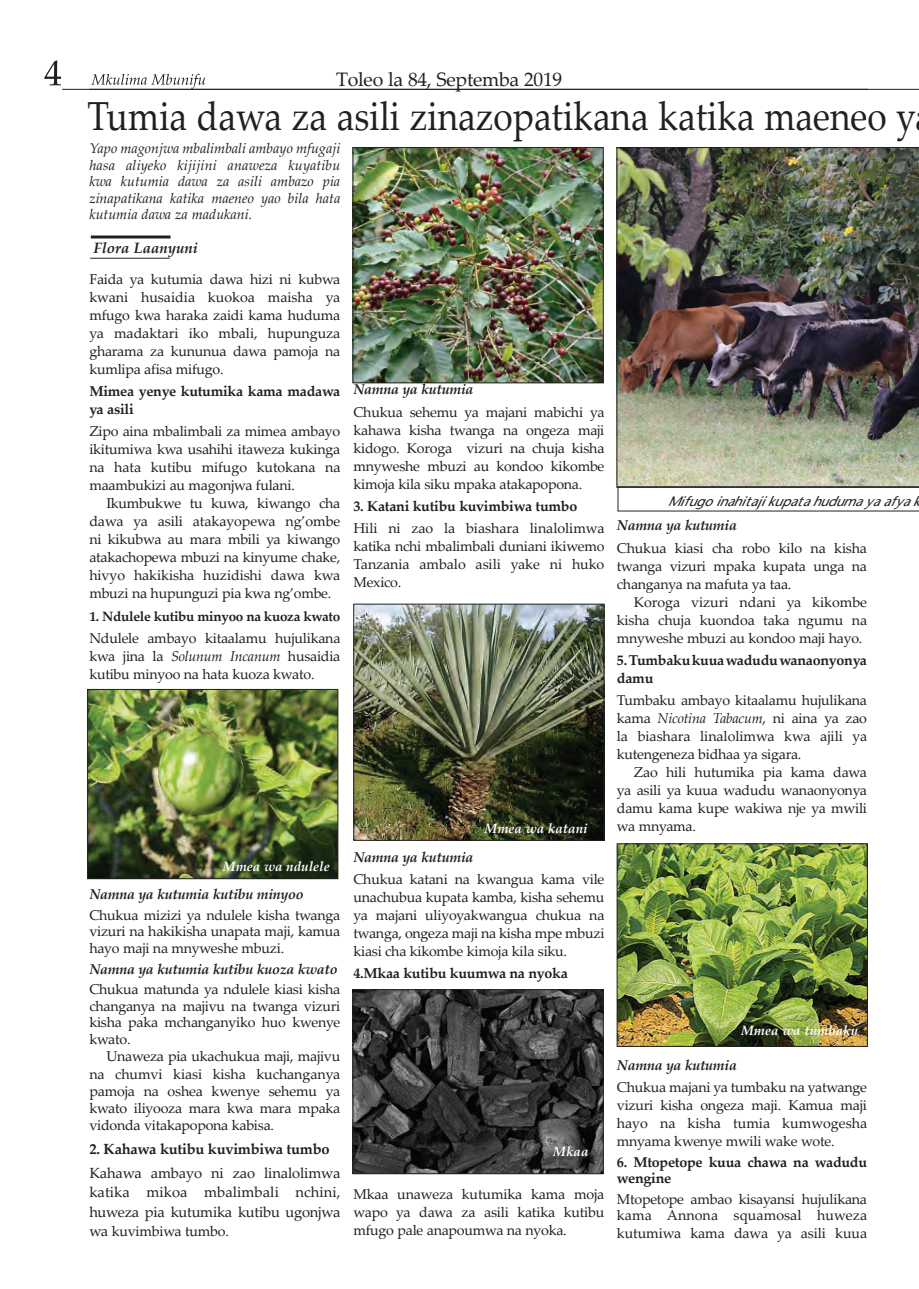
<style>
.page{position:relative;width:919px;height:1289px;background:#fff}
.page>*{position:absolute;margin:0;border:0;box-sizing:border-box;transform-origin:0 0}
.t1{font:40.5px "Palatino Linotype";color:#231f20;scale:.87 1}
.t2{font:19.5px "Palatino Linotype";letter-spacing:-.015em;color:#231f20}
.t3{font:italic 700 15px "Palatino Linotype";color:#231f20}
.t4{font:14.7px/19.5px "Palatino Linotype";letter-spacing:-.02em;color:#231f20;text-align:justify}
.t5{font:700 14.7px "Palatino Linotype";letter-spacing:-.02em;color:#231f20}
.t6{font:14.25px/18px "Palatino Linotype";letter-spacing:-.02em;color:#231f20;text-align:justify}
.t7{font:700 14.25px/18px "Palatino Linotype";letter-spacing:-.02em;color:#231f20}
.t8{font:italic 14.25px/16.5px "Palatino Linotype";color:#231f20;text-align:justify}
.t9{font:italic 700 14.25px "Palatino Linotype";letter-spacing:-.02em;color:#231f20}
.t10{font:italic 700 13.5px "Palatino Linotype";color:#fff}
.t11{font:700 13.5px "Palatino Linotype";letter-spacing:-.02em;color:#231f20}
.t12{font:italic 500 13.05px "Stone Sans";color:#231f20}
.s1{font-style:italic}
.s2{font-size:14.7px}
</style>
<div class="page">
<svg style="left:44px;top:60px;width:17px;height:25px"></svg>
<svg style="left:91px;top:74px;width:114px;height:15px"></svg>
<hr style="left:62px;top:89px;width:856px;height:1px;background:#231f20">
<hr style="left:91px;top:235px;width:79px;height:3px;background:#231f20">
<hr style="left:90px;top:258px;width:80px;height:1px;background:#231f20">
<img style="left:616px;top:147px;width:302px;height:340px">
<svg style="left:617px;top:486px;width:301px;height:25px"></svg>
<img style="left:89px;top:691px;width:247px;height:185px">
<div style="left:87px;top:689px;width:251px;height:189px;border:1px solid #231f20"></div>
<img style="left:355px;top:149px;width:246px;height:232px">
<div style="left:353px;top:147px;width:250px;height:236px;border:1px solid #231f20"></div>
<img style="left:355px;top:606px;width:247px;height:232px">
<div style="left:353px;top:604px;width:251px;height:236px;border:1px solid #231f20"></div>
<img style="left:355px;top:991px;width:246px;height:180px">
<div style="left:353px;top:989px;width:250px;height:184px;border:1px solid #231f20"></div>
<img style="left:619px;top:845px;width:246px;height:199px">
<div style="left:617px;top:843px;width:250px;height:203px;border:1px solid #231f20"></div>
<h2 class="t2" style="left:336px;top:65px;width:227px">Toleo la 84, Septemba 2019</h2>
<h1 class="t1" style="left:88px;top:87px;width:953px">Tumia dawa za asili zinazopatikana katika maeneo y</h1>
<p class="t8" style="left:89px;top:140px;width:252px">Yapo magonjwa mbalimbali ambayo mfugaji hasa aliyeko kijijini anaweza kuyatibu kwa kutumia dawa za asili ambazo pia zinapatikana katika maeneo yao bila hata kutumia dawa za madukani.</p>
<p class="t3" style="left:93px;top:237px;width:106px">Flora Laanyuni</p>
<p class="t6" style="left:89px;top:269px;width:252px">Faida ya kutumia dawa hizi ni kubwa kwani husaidia kuokoa maisha ya mfugo kwa haraka zaidi kama huduma ya madaktari iko mbali, hupunguza gharama za kununua dawa pamoja na kumlipa afisa mifugo.</p>
<p class="t7" style="left:89px;top:381px;width:252px">Mimea yenye kutumika kama madawa ya asili</p>
<p class="t6" style="left:89px;top:422px;width:252px">Zipo aina mbalimbali za mimea ambayo ikitumiwa kwa usahihi itaweza kukinga na hata kutibu mifugo kutokana na maambukizi au magonjwa fulani.</p>
<p class="t6" style="left:89px;top:494px;width:252px;text-indent:17px">Ikumbukwe tu kuwa, kiwango cha dawa ya asili atakayopewa ng’ombe ni kikubwa au mara mbili ya kiwango atakachopewa mbuzi na kinyume chake, hivyo hakikisha huzidishi dawa kwa mbuzi na hupunguzi pia kwa ng’ombe.</p>
<p class="t11" style="left:89px;top:606px;width:252px">1. Ndulele kutibu minyoo na kuoza kwato</p>
<p class="t6" style="left:89px;top:628px;width:252px">Ndulele ambayo kitaalamu hujulikana kwa jina la <span class="s1">Solunum Incanum</span> husaidia kutibu minyoo na hata kuoza kwato.</p>
<p class="t10" style="left:223px;top:857px;width:108px">Mmea wa ndulele</p>
<p class="t9" style="left:89px;top:884px;width:216px">Namna ya kutumia kutibu minyoo</p>
<p class="t6" style="left:89px;top:906px;width:252px;line-height:16.5px">Chukua mizizi ya ndulele kisha twanga vizuri na hakikisha unapata maji, kamua hayo maji na mnyweshe mbuzi.</p>
<p class="t9" style="left:89px;top:958px;width:250px">Namna ya kutumia kutibu kuoza kwato</p>
<p class="t6" style="left:89px;top:980px;width:252px;line-height:16.5px">Chukua matunda ya ndulele kiasi kisha changanya na majivu na twanga vizuri kisha paka mchanganyiko huo kwenye kwato.</p>
<p class="t6" style="left:89px;top:1047px;width:252px;line-height:17.2px;text-indent:17px">Unaweza pia ukachukua maji, majivu na chumvi kiasi kisha kuchanganya pamoja na oshea kwenye sehemu ya kwato iliyooza mara kwa mara mpaka vidonda vitakapopona kabisa.</p>
<p class="t5" style="left:89px;top:1138px;width:242px">2. Kahawa kutibu kuvimbiwa tumbo</p>
<p class="t4" style="left:89px;top:1162px;width:252px">Kahawa ambayo ni zao linalolimwa katika mikoa mbalimbali nchini, huweza pia kutumika kutibu ugonjwa</p>
<p class="t6" style="left:89px;top:1221px;width:141px"><span class="s2">wa</span> kuvimbiwa tumbo.</p>
<p class="t9" style="left:353px;top:379px;width:122px">Namna ya kutumia</p>
<p class="t6" style="left:353px;top:402px;width:252px">Chukua sehemu ya majani mabichi ya kahawa kisha twanga na ongeza maji kidogo. Koroga vizuri na chuja kisha mnyweshe mbuzi au kondoo kikombe kimoja kila siku mpaka atakapopona.</p>
<p class="t7" style="left:353px;top:496px;width:225px">3. Katani kutibu kuvimbiwa tumbo</p>
<p class="t6" style="left:353px;top:518px;width:252px">Hili ni zao la biashara linalolimwa katika nchi mbalimbali duniani ikiwemo Tanzania ambalo asili yake ni huko Mexico.</p>
<p class="t10" style="left:484px;top:818px;width:105px">Mmea wa katani</p>
<p class="t9" style="left:353px;top:846px;width:122px">Namna ya kutumia</p>
<p class="t6" style="left:353px;top:869px;width:252px">Chukua katani na kwangua kama vile unachubua kupata kamba, kisha sehemu ya majani uliyoyakwangua chukua na twanga, ongeza maji na kisha mpe mbuzi kiasi cha kikombe kimoja kila siku.</p>
<p class="t7" style="left:353px;top:963px;width:216px">4.Mkaa kutibu kuumwa na nyoka</p>
<p class="t12" style="left:668px;top:493px;width:261px">Mifugoinahitajikupatahudumayaafyak</p>
<p class="t9" style="left:617px;top:515px;width:122px">Namna ya kutumia</p>
<p class="t6" style="left:617px;top:538px;width:252px">Chukua kiasi cha robo kilo na kisha twanga vizuri mpaka kupata unga na changanya na mafuta ya taa.</p>
<p class="t6" style="left:617px;top:592px;width:252px;text-indent:17px">Koroga vizuri ndani ya kikombe kisha chuja kuondoa taka ngumu na mnyweshe mbuzi au kondoo maji hayo.</p>
<p class="t7" style="left:617px;top:650px;width:252px">5. Tumbaku kuua wadudu wanaonyonya damu</p>
<p class="t6" style="left:617px;top:690px;width:252px">Tumbaku ambayo kitaalamu hujulikana kama <span class="s1">Nicotina Tabacum</span>, ni aina ya zao la biashara linalolimwa kwa ajili ya kutengeneza bidhaa ya sigara.</p>
<p class="t6" style="left:617px;top:762px;width:252px;text-indent:17px">Zao hili hutumika pia kama dawa ya asili ya kuua wadudu wanaonyonya damu kama kupe wakiwa nje ya mwili wa mnyama.</p>
<p class="t10" style="left:553px;top:1141px;width:37px">Mkaa</p>
<p class="t6" style="left:353px;top:1184px;width:252px">Mkaa unaweza kutumika kama moja wapo ya dawa za asili katika kutibu mfugo pale anapoumwa na nyoka.</p>
<p class="t10" style="left:741px;top:1021px;width:119px">Mmea wa tumbaku</p>
<p class="t9" style="left:617px;top:1054px;width:122px">Namna ya kutumia</p>
<p class="t6" style="left:617px;top:1077px;width:252px">Chukua majani ya tumbaku na yatwange vizuri kisha ongeza maji. Kamua maji hayo na kisha tumia kumwogesha mnyama kwenye mwili wake wote.</p>
<p class="t7" style="left:617px;top:1152px;width:252px;line-height:16.5px">6. Mtopetope kuua chawa na wadudu wengine</p>
<p class="t6" style="left:617px;top:1190px;width:252px;line-height:16.5px">Mtopetope ambao kisayansi hujulikana kama Annona squamosal huweza</p>
<p class="t6" style="left:617px;top:1223px;width:252px">kutumiwa kama dawa ya asili kuua</p>
</div>
